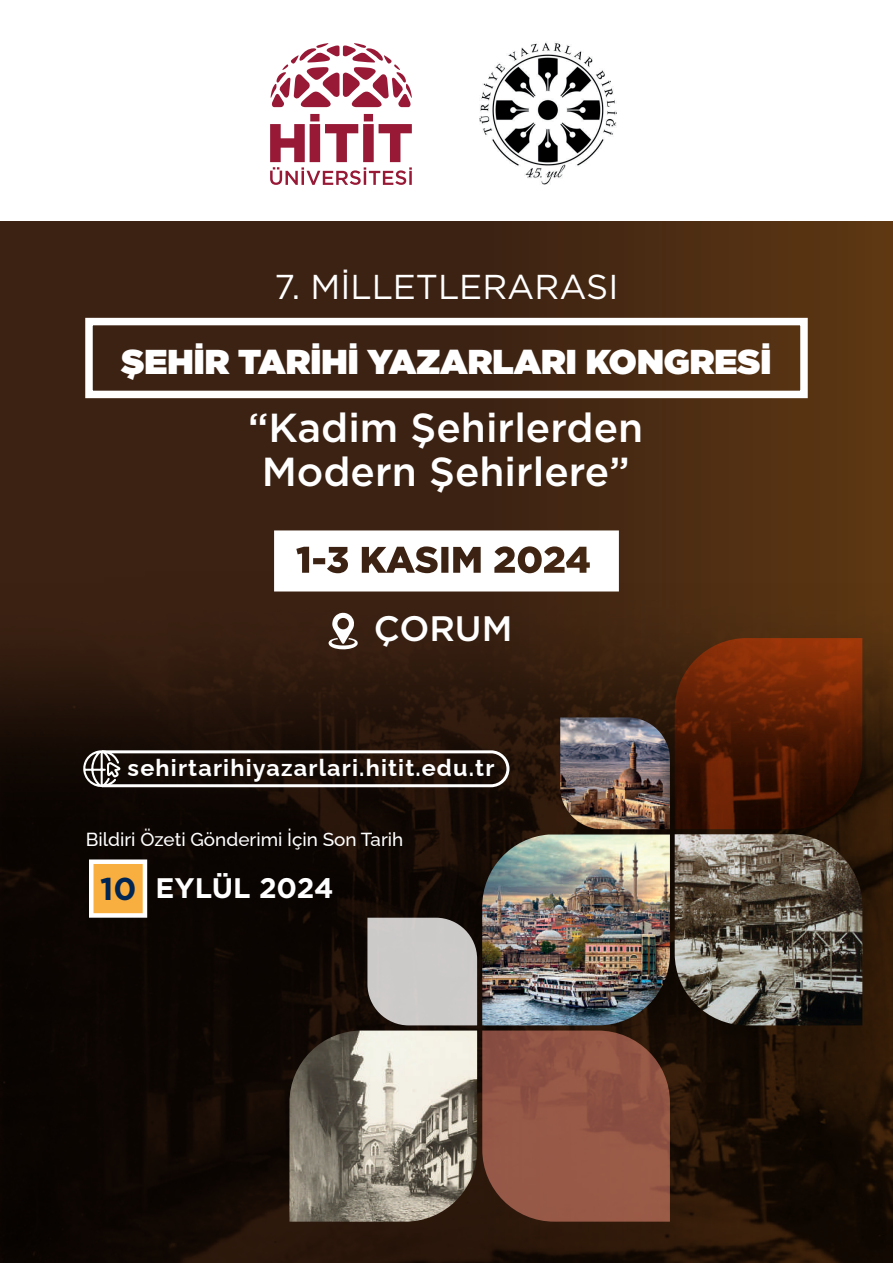
<style>
.page{position:relative;width:893px;height:1263px;background:#fff}
.page>*{position:absolute;margin:0;border:0;box-sizing:border-box;transform-origin:0 0}
.t1{font:500 40.5px/43.5px "Gotham";color:#fff;text-align:center}
.t2{font:500 35.4px "Gotham";color:#fff}
.t3{font:900 34.5px "Gotham";color:#fff}
.t4{font:34.5px "Gotham";color:#fff}
.t5{font:700 28.2px "Gotham";color:#fff}
.t6{font:700 23.4px "Raleway";letter-spacing:.05em;color:#fff}
.t7{font:500 18.9px "Raleway";color:#fff}
.s1{font-size:31.65px;color:#002553}
</style>
<div class="page">
<div style="left:0;top:0;width:893px;height:1263px;background:linear-gradient(to right,#351f15,#563315)"></div>
<div style="left:0;top:0;width:893px;height:220px;background:#fff"></div>
<img style="left:479px;top:42px;width:138px;height:143px">
<svg style="left:271px;top:43px;width:141px;height:64px"></svg>
<svg style="left:270px;top:114px;width:142px;height:71px"></svg>
<img style="left:0;top:491px;width:893px;height:772px">
<svg style="left:367px;top:918px;width:303px;height:304px;background:#92675a"></svg>
<svg style="left:675px;top:638px;width:187px;height:191px;background:#571d04"></svg>
<img style="left:560px;top:717px;width:110px;height:112px">
<img style="left:482px;top:834px;width:188px;height:191px">
<img style="left:289px;top:1030px;width:188px;height:192px">
<img style="left:675px;top:834px;width:187px;height:191px">
<svg style="left:89px;top:859px;width:58px;height:59px"></svg>
<svg style="left:82px;top:749px;width:427px;height:41px;background:#3f3530"></svg>
<div style="left:85px;top:318px;width:723px;height:80px;border:8px solid #fff"></div>
<svg style="left:274px;top:530px;width:345px;height:61px"></svg>
<svg style="left:329px;top:612px;width:29px;height:37px"></svg>
<h3 class="t4" style="left:275px;top:264px;width:345px">7. MİLLETLERARASI</h3>
<h3 class="t3" style="left:122px;top:337px;width:651px">ŞEHİR TARİHİ YAZARLARI KONGRESİ</h3>
<h1 class="t1" style="left:248px;top:406px;width:397px">“Kadim Şehirlerden<br>Modern Şehirlere”</h1>
<h2 class="t2" style="left:374px;top:606px;width:140px">ÇORUM</h2>
<p class="t6" style="left:128px;top:749px;width:368px">sehirtarihiyazarlari.hitit.edu.tr</p>
<p class="t7" style="left:86px;top:824px;width:319px">Bildiri Özeti Gönderimi İçin Son Tarih</p>
<h3 class="t5" style="left:100px;top:869px;width:235px"><span class="s1">10</span> EYLÜL 2024</h3>
</div>
